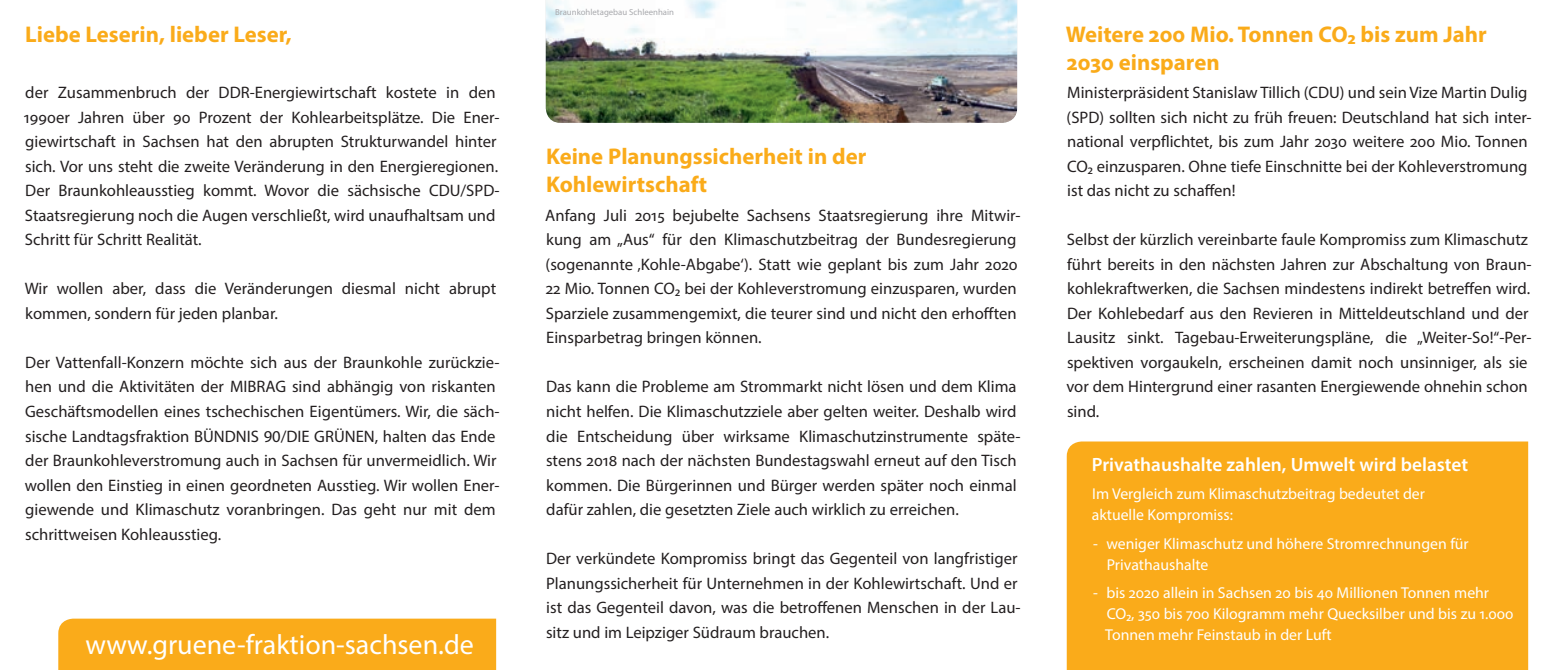
<style>
.page{position:relative;width:1553px;height:670px;background:#fff}
.page>*{position:absolute;margin:0;border:0;box-sizing:border-box;transform-origin:0 0}
.LTF_FB_Webadresse{font:28px "Myriad Pro";color:#fff}
.LTF_FB_Überschrift{font:700 22.75px/28px "Myriad Pro";color:#faab1a}
.LTF_FB_Text_Kasten{font:600 19.25px "Myriad Pro";color:#fff}
.LTF_FB_Text{font:16.62px/24.5px "Myriad Pro";color:#231f20}
.LTF_FB_Text_Kasten-2{font:15.75px/21px "Myriad Pro";color:#fff}
.LTF_FB_ViSdP{font:8.75px "Myriad Pro";color:#a8a9ad}
</style>
<div class="page">
<div style="left:1067px;top:441px;width:461px;height:229px;background:#faab1a"></div>
<img style="left:546px;top:0;width:471px;height:123px">
<div style="left:58px;top:618px;width:438px;height:52px;background:#faab1a"></div>
<h3 class="LTF_FB_Überschrift" style="left:25px;top:19px;width:268px">Liebe Leserin, lieber Leser,</h3>
<p class="LTF_FB_Text" style="left:24px;top:80px;width:477px">der Zusammenbruch der DDR-Energiewirtschaft kostete in den 1990er Jahren über 90 Prozent der Kohlearbeitsplätze. Die Ener&shy;giewirtschaft in Sachsen hat den abrupten Strukturwandel hinter sich. Vor uns steht die zweite Veränderung in den Energieregionen.<br>Der Braunkohleausstieg kommt. Wovor die sächsische CDU/SPD-Staatsregierung noch die Augen verschließt, wird unaufhaltsam und Schritt für Schritt Realität.</p>
<p class="LTF_FB_Text" style="left:25px;top:276px;width:473px">Wir wollen aber, dass die Veränderungen diesmal nicht abrupt kommen, sondern für jeden planbar.</p>
<p class="LTF_FB_Text" style="left:25px;top:350px;width:476px">Der Vattenfall-Konzern möchte sich aus der Braunkohle zurückzie&shy;hen und die Aktivitäten der MIBRAG sind abhängig von riskanten Geschäftsmodellen eines tschechischen Eigentümers. Wir, die säch&shy;sische Landtagsfraktion BÜNDNIS 90/DIE GRÜNEN, halten das Ende der Braunkohleverstromung auch in Sachsen für unvermeidlich. Wir wollen den Einstieg in einen geordneten Ausstieg. Wir wollen Ener&shy;giewende und Klimaschutz voranbringen. Das geht nur mit dem schrittweisen Kohleausstieg.</p>
<p class="LTF_FB_Webadresse" style="left:85px;top:627px;width:390px">www.gruene-fraktion-sachsen.de</p>
<p class="LTF_FB_ViSdP" style="left:555px;top:7px;width:120px">Braunkohletagebau Schleenhain</p>
<h3 class="LTF_FB_Überschrift" style="left:546px;top:142px;width:322px">Keine Planungssicherheit in der<br>Kohlewirtschaft</h3>
<p class="LTF_FB_Text" style="left:545px;top:203px;width:477px">Anfang Juli 2015 bejubelte Sachsens Staatsregierung ihre Mitwir&shy;kung am „Aus“ für den Klimaschutzbeitrag der Bundesregierung (sogenannte ‚Kohle-Abgabe‘). Statt wie geplant bis zum Jahr 2020<br>22 Mio. Tonnen CO2 bei der Kohleverstromung einzusparen, wurden Sparziele zusammengemixt, die teurer sind und nicht den erhofften Einsparbetrag bringen können.</p>
<p class="LTF_FB_Text" style="left:546px;top:374px;width:476px">Das kann die Probleme am Strommarkt nicht lösen und dem Klima nicht helfen. Die Klimaschutzziele aber gelten weiter. Deshalb wird die Entscheidung über wirksame Klimaschutzinstrumente späte&shy;stens 2018 nach der nächsten Bundestagswahl erneut auf den Tisch kommen. Die Bürgerinnen und Bürger werden später noch einmal dafür zahlen, die gesetzten Ziele auch wirklich zu erreichen.</p>
<p class="LTF_FB_Text" style="left:546px;top:546px;width:476px">Der verkündete Kompromiss bringt das Gegenteil von langfristiger Planungssicherheit für Unternehmen in der Kohlewirtschaft. Und er ist das Gegenteil davon, was die betroffenen Menschen in der Lau&shy;sitz und im Leipziger Südraum brauchen.</p>
<h3 class="LTF_FB_Überschrift" style="left:1066px;top:19px;width:422px">Weitere 200 Mio. Tonnen CO2 bis zum Jahr<br>2030 einsparen</h3>
<p class="LTF_FB_Text" style="left:1066px;top:80px;width:467px">Ministerpräsident Stanislaw Tillich (CDU) und sein Vize Martin Dulig (SPD) sollten sich nicht zu früh freuen: Deutschland hat sich inter&shy;national verpflichtet, bis zum Jahr 2030 weitere 200 Mio. Tonnen CO2 einzusparen. Ohne tiefe Einschnitte bei der Kohleverstromung ist das nicht zu schaffen!</p>
<p class="LTF_FB_Text" style="left:1066px;top:227px;width:467px">Selbst der kürzlich vereinbarte faule Kompromiss zum Klimaschutz führt bereits in den nächsten Jahren zur Abschaltung von Braun&shy;kohlekraftwerken, die Sachsen mindestens indirekt betreffen wird.<br>Der Kohlebedarf aus den Revieren in Mitteldeutschland und der Lausitz sinkt. Tagebau-Erweiterungspläne, die „Weiter-So!“-Per&shy;spektiven vorgaukeln, erscheinen damit noch unsinniger, als sie vor dem Hintergrund einer rasanten Energiewende ohnehin schon sind.</p>
<p class="LTF_FB_Text_Kasten" style="left:1092px;top:452px;width:378px">Privathaushalte zahlen, Umwelt wird belastet</p>
<p class="LTF_FB_Text_Kasten-2" style="left:1092px;top:483px;width:335px">Im Vergleich zum Klimaschutzbeitrag bedeutet der aktuelle Kompromiss:</p>
<p class="LTF_FB_Text_Kasten-2" style="left:1107px;top:532px;width:363px;text-indent:-14px">- weniger Klimaschutz und höhere Stromrechnungen für<br>Privathaushalte</p>
<p class="LTF_FB_Text_Kasten-2" style="left:1105px;top:582px;width:410px;text-indent:-12px">- bis 2020 allein in Sachsen 20 bis 40 Millionen Tonnen mehr<br>CO2, 350 bis 700 Kilogramm mehr Quecksilber und bis zu 1.000<br>Tonnen mehr Feinstaub in der Luft</p>
</div>
